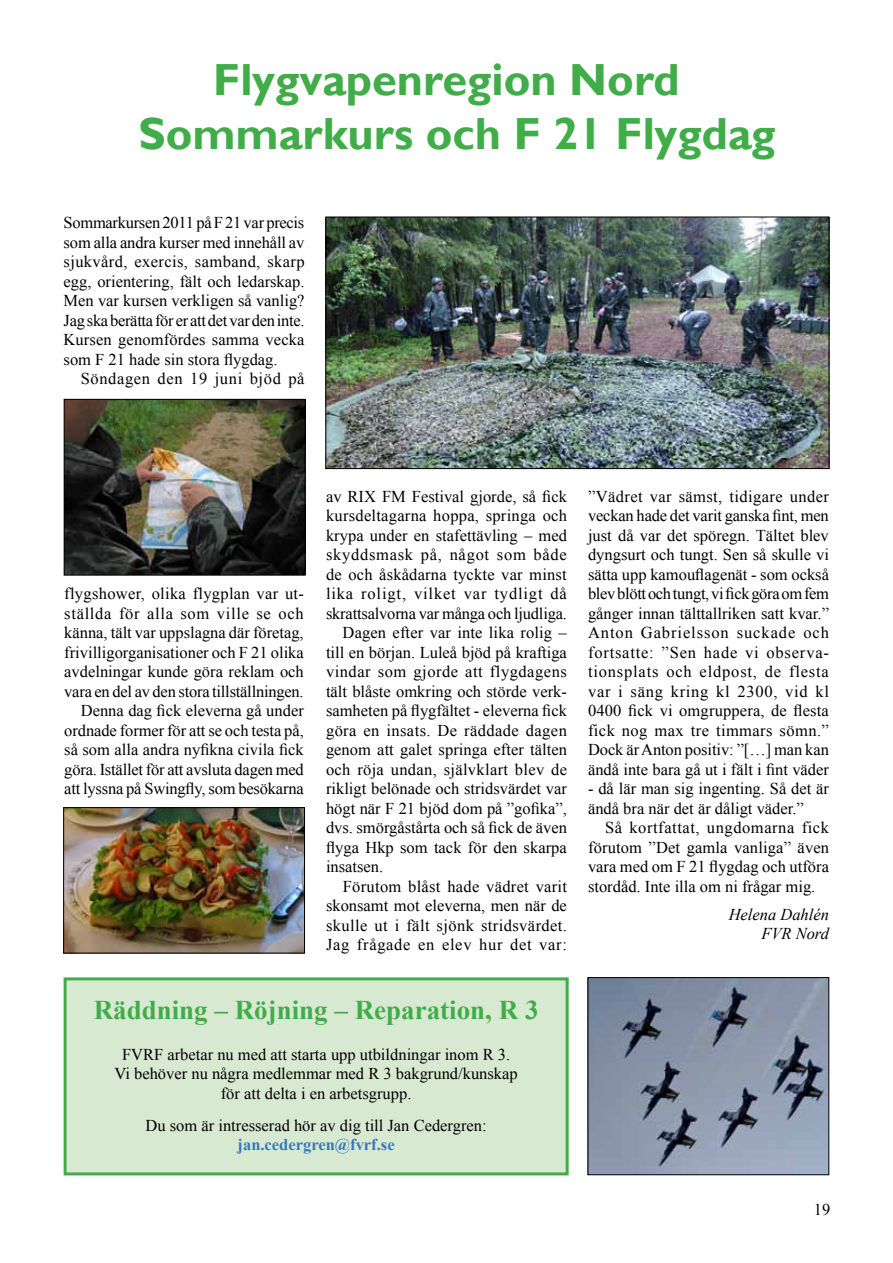
<style>
.page{position:relative;width:893px;height:1263px;background:#fff}
.page>*{position:absolute;margin:0;border:0;box-sizing:border-box;transform-origin:0 0}
.t1{font:700 45px/54px "Gill Sans";color:#41ad49;text-align:center}
.t2{font:700 27px "Times New Roman";color:#41ad49}
.t3{font:16.5px/19.5px "Times New Roman";color:#000;text-align:justify}
.t4{font:16.5px "Times New Roman";letter-spacing:.025em;color:#000}
.t5{font:16.5px "Times New Roman";letter-spacing:.02em;color:#000}
.t6{font:16.5px "Times New Roman";letter-spacing:.04em;color:#000}
.t7{font:16.5px "Times New Roman";letter-spacing:.05em;color:#000}
.t8{font:16.5px "Times New Roman";letter-spacing:.03em;color:#000}
.t9{font:16.5px "Times New Roman";letter-spacing:.045em;color:#000}
.t10{font:700 16.5px "Times New Roman";color:#3777bc}
.t11{font:italic 16.5px/19.5px "Times New Roman";color:#000;text-align:right}
</style>
<div class="page">
<img style="left:65px;top:809px;width:238px;height:142px">
<div style="left:63px;top:807px;width:242px;height:146px;border:1px solid #000"></div>
<img style="left:66px;top:401px;width:237px;height:172px">
<div style="left:64px;top:399px;width:241px;height:176px;border:1px solid #000"></div>
<img style="left:328px;top:219px;width:499px;height:248px">
<div style="left:326px;top:217px;width:503px;height:252px;border:1px solid #000"></div>
<img style="left:590px;top:979px;width:237px;height:194px">
<div style="left:588px;top:977px;width:241px;height:198px;border:1px solid #000"></div>
<div style="left:65px;top:979px;width:502px;height:195px;background:#d8e9d2"></div>
<div style="left:64px;top:977px;width:505px;height:198px;border:3px solid #41ad49"></div>
<h1 class="t1" style="left:139px;top:54px;width:639px">Flygvapenregion Nord<br>Sommarkurs och F 21 Flygdag</h1>
<p class="t3" style="left:64px;top:213px;width:243px">Sommarkursen 2011 på F 21 var precis som alla andra kurser med innehåll av sjukvård, exercis, samband, skarp egg, orientering, fält och ledarskap.<br>Men var kursen verkligen så vanlig?<br>Jag ska berätta för er att det var den inte.<br>Kursen genomfördes samma vecka som F 21 hade sin stora flygdag.</p>
<p class="t6" style="left:81px;top:368px;width:225px">Söndagen den 19 juni bjöd på</p>
<p class="t3" style="left:64px;top:584px;width:241px;text-align:right">flygshower, olika flygplan var ut&shy;ställda för alla som ville se och känna, tält var uppslagna där företag, frivilligorganisationer och F 21 olika avdelningar kunde göra reklam och vara en del av den stora tillställningen.<br>Denna dag fick eleverna gå under ordnade former för att se och testa på, så som alla andra nyfikna civila fick göra. Istället för att avsluta dagen med att lyssna på Swingfly, som besökarna</p>
<p class="t3" style="left:326px;top:486px;width:242px">av RIX FM Festival gjorde, så fick</p>
<p class="t3" style="left:326px;top:506px;width:242px">kursdeltagarna hoppa, springa och</p>
<p class="t3" style="left:326px;top:525px;width:242px">krypa under en stafettävling – med</p>
<p class="t9" style="left:326px;top:544px;width:242px">skyddsmask på, något som både</p>
<p class="t3" style="left:326px;top:564px;width:242px">de och åskådarna tyckte var minst</p>
<p class="t7" style="left:326px;top:583px;width:242px">lika roligt, vilket var tydligt då</p>
<p class="t3" style="left:326px;top:603px;width:243px">skrattsalvorna var många och ljudliga.</p>
<p class="t3" style="left:343px;top:623px;width:226px">Dagen efter var inte lika rolig –</p>
<p class="t3" style="left:326px;top:642px;width:242px">till en början. Luleå bjöd på kraftiga</p>
<p class="t8" style="left:326px;top:661px;width:242px">vindar som gjorde att flygdagens</p>
<p class="t3" style="left:326px;top:681px;width:241px">tält blåste omkring och störde verk-</p>
<p class="t3" style="left:326px;top:701px;width:242px">samheten på flygfältet - eleverna fick</p>
<p class="t4" style="left:326px;top:719px;width:242px">göra en insats. De räddade dagen</p>
<p class="t3" style="left:326px;top:740px;width:243px">genom att galet springa efter tälten</p>
<p class="t5" style="left:326px;top:758px;width:243px">och röja undan, självklart blev de</p>
<p class="t3" style="left:326px;top:779px;width:242px">rikligt belönade och stridsvärdet var</p>
<p class="t3" style="left:326px;top:798px;width:242px">högt när F 21 bjöd dom på ”gofika”,</p>
<p class="t3" style="left:326px;top:818px;width:242px">dvs. smörgåstårta och så fick de även</p>
<p class="t3" style="left:326px;top:837px;width:242px">flyga Hkp som tack för den skarpa</p>
<p class="t3" style="left:326px;top:857px;width:59px">insatsen.</p>
<p class="t5" style="left:343px;top:875px;width:226px">Förutom blåst hade vädret varit</p>
<p class="t3" style="left:326px;top:896px;width:242px">skonsamt mot eleverna, men när de</p>
<p class="t4" style="left:326px;top:914px;width:243px">skulle ut i fält sjönk stridsvärdet.</p>
<p class="t6" style="left:326px;top:934px;width:242px">Jag frågade en elev hur det var:</p>
<h2 class="t2" style="left:94px;top:991px;width:446px">Räddning – Röjning – Reparation, R 3</h2>
<p class="t3" style="left:115px;top:1044px;width:405px;text-align:center">FVRF arbetar nu med att starta upp utbildningar inom R 3.<br>Vi behöver nu några medlemmar med R 3 bakgrund/kunskap för att delta i en arbetsgrupp.</p>
<p class="t3" style="left:146px;top:1115px;width:343px">Du som är intresserad hör av dig till Jan Cedergren:</p>
<p class="t10" style="left:238px;top:1133px;width:159px">jan.cedergren@fvrf.se</p>
<p class="t3" style="left:588px;top:486px;width:243px">”Vädret var sämst, tidigare under veckan hade det varit ganska fint, men just då var det spöregn. Tältet blev dyngsurt och tungt. Sen så skulle vi sätta upp kamouflagenät - som också blev blött och tungt, vi fick göra om fem gånger innan tälttallriken satt kvar.” Anton Gabrielsson suckade och fortsatte: ”Sen hade vi observa&shy;tionsplats och eldpost, de flesta var i säng kring kl 2300, vid kl 0400 fick vi omgruppera, de flesta fick nog max tre timmars sömn.” Dock är Anton positiv: ”[…] man kan ändå inte bara gå ut i fält i fint väder</p>
<p class="t3" style="left:588px;top:779px;width:242px">- då lär man sig ingenting. Så det är ändå bra när det är dåligt väder.”</p>
<p class="t3" style="left:588px;top:818px;width:243px;text-indent:17px">Så kortfattat, ungdomarna fick förutom ”Det gamla vanliga” även vara med om F 21 flygdag och utföra stordåd. Inte illa om ni frågar mig.</p>
<p class="t11" style="left:729px;top:904px;width:102px">Helena Dahlén<br>FVR Nord</p>
<p class="t3" style="left:814px;top:1199px;width:18px">19</p>
</div>
